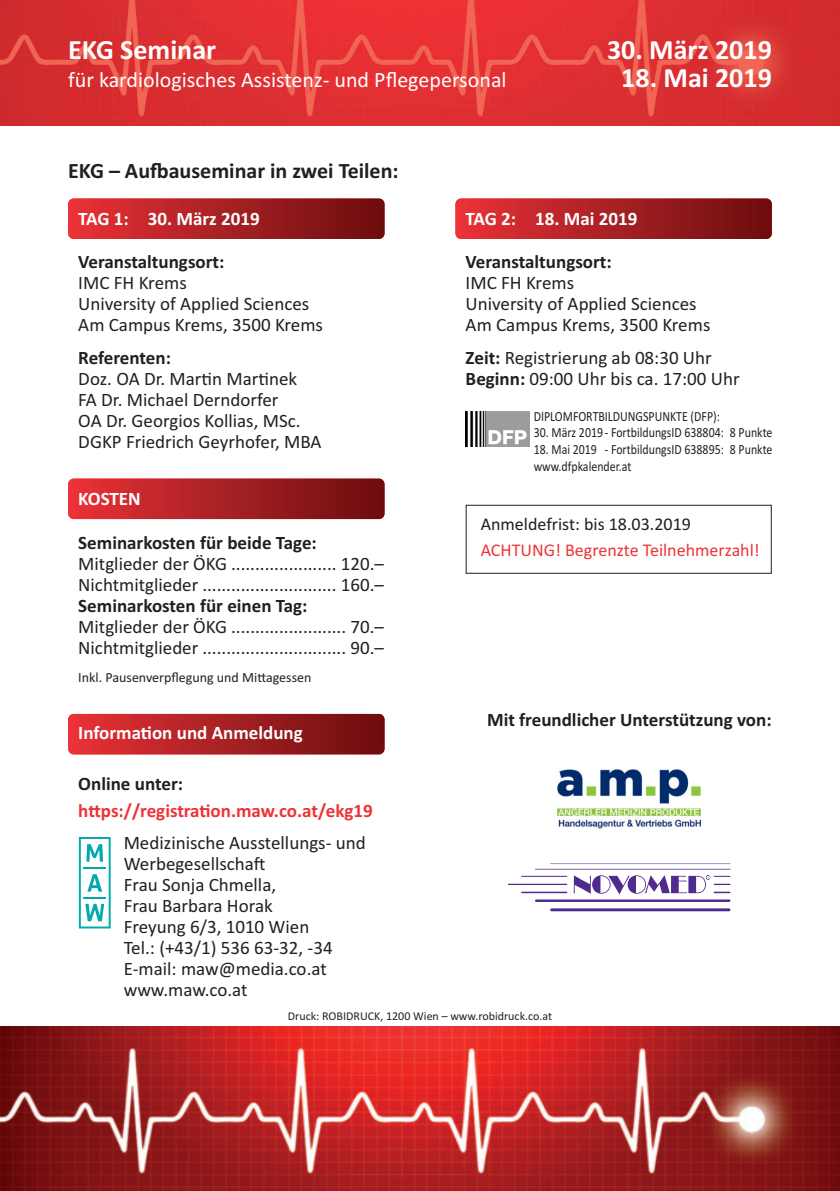
<style>
.page{position:relative;width:840px;height:1191px;background:#fff}
.page>*{position:absolute;margin:0;border:0;box-sizing:border-box;transform-origin:0 0}
.t1{font:700 28px "Calibri";color:#fff}
.t2{font:22px "Calibri";color:#fff}
.t3{font:700 22px "Calibri";color:#231f20}
.t4{font:19px/21px "Calibri";color:#231f20}
.t5{font:700 19px "Calibri";color:#231f20}
.t6{font:700 19px "Calibri";color:#fff}
.t7{font:700 19px "Calibri";color:#ee3337}
.t8{font:18px "Calibri";color:#ee3337}
.t9{font:18px "Calibri";color:#231f20}
.t10{font:14px/16.8px "Calibri";color:#231f20;scale:.85 1}
.t11{font:14px "Calibri";color:#231f20}
.t12{font:12px "Calibri";color:#231f20}
.s1{font-weight:700}
</style>
<div class="page">
<img style="left:0;top:1026px;width:839px;height:165px">
<img style="left:0;top:0;width:839px;height:125px">
<svg style="left:521px;top:891px;width:45px;height:2px"></svg>
<svg style="left:508px;top:883px;width:58px;height:2px"></svg>
<svg style="left:521px;top:876px;width:45px;height:1px"></svg>
<svg style="left:573px;top:875px;width:157px;height:19px"></svg>
<svg style="left:535px;top:863px;width:195px;height:6px"></svg>
<hr style="left:534px;top:899px;width:196px;height:3px;background:#502b8d">
<hr style="left:550px;top:908px;width:180px;height:3px;background:#502b8d">
<div style="left:68px;top:714px;width:316px;height:40px;background:linear-gradient(to right,#e83237,#6a0d0f);border-radius:6px"></div>
<div style="left:68px;top:198px;width:316px;height:41px;background:linear-gradient(to right,#e83237,#6a0d0f);border-radius:6px"></div>
<div style="left:455px;top:198px;width:316px;height:41px;background:linear-gradient(to right,#e83237,#6a0d0f);border-radius:6px"></div>
<div style="left:68px;top:478px;width:316px;height:41px;background:linear-gradient(to right,#e83237,#6a0d0f);border-radius:6px"></div>
<div style="left:465px;top:505px;width:306px;height:69px;border:1px solid #231f20"></div>
<img style="left:465px;top:412px;width:64px;height:34px">
<svg style="left:79px;top:837px;width:32px;height:91px"></svg>
<img style="left:557px;top:769px;width:143px;height:60px">
<h1 class="t1" style="left:68px;top:40px;width:149px">EKG Seminar</h1>
<h1 class="t1" style="left:606px;top:40px;width:166px">30. März 2019</h1>
<p class="t2" style="left:68px;top:72px;width:440px">für kardiologisches Assistenz- und Pflegepersonal</p>
<h1 class="t1" style="left:621px;top:68px;width:152px">18. Mai 2019</h1>
<p class="t3" style="left:68px;top:163px;width:332px">EKG – Aufbauseminar in zwei Teilen:</p>
<p class="t6" style="left:78px;top:212px;width:183px">TAG 1: 30. März 2019</p>
<p class="t5" style="left:78px;top:255px;width:147px">Veranstaltungsort:</p>
<p class="t4" style="left:78px;top:274px;width:246px">IMC FH Krems<br>University of Applied Sciences<br>Am Campus Krems, 3500 Krems</p>
<p class="t5" style="left:78px;top:351px;width:94px">Referenten:</p>
<p class="t4" style="left:78px;top:369px;width:244px">Doz. OA Dr. Martin Martinek<br>FA Dr. Michael Derndorfer<br>OA Dr. Georgios Kollias, MSc.<br>DGKP Friedrich Geyrhofer, MBA</p>
<p class="t6" style="left:78px;top:492px;width:64px">KOSTEN</p>
<p class="t5" style="left:78px;top:536px;width:240px">Seminarkosten für beide Tage:</p>
<p class="t4" style="left:78px;top:554px;width:307px">Mitglieder der ÖKG ...................... 120.–<br>Nichtmitglieder ............................ 160.–</p>
<p class="t5" style="left:78px;top:599px;width:230px">Seminarkosten für einen Tag:</p>
<p class="t4" style="left:78px;top:617px;width:307px">Mitglieder der ÖKG ........................ 70.–<br>Nichtmitglieder .............................. 90.–</p>
<p class="t11" style="left:78px;top:672px;width:234px">Inkl. Pausenverpflegung und Mittagessen</p>
<p class="t6" style="left:78px;top:726px;width:226px">Information und Anmeldung</p>
<p class="t5" style="left:78px;top:777px;width:106px">Online unter:</p>
<p class="t7" style="left:78px;top:803px;width:296px">https://registration.maw.co.at/ekg19</p>
<p class="t4" style="left:124px;top:833px;width:243px">Medizinische Ausstellungs- und<br>Werbegesellschaft<br>Frau Sonja Chmella,<br>Frau Barbara Horak<br>Freyung 6/3, 1010 Wien<br>Tel.: (+43/1) 536 63-32, -34<br>E-mail: maw@media.co.at www.maw.co.at</p>
<p class="t6" style="left:465px;top:212px;width:173px">TAG 2: 18. Mai 2019</p>
<p class="t5" style="left:465px;top:255px;width:147px">Veranstaltungsort:</p>
<p class="t4" style="left:465px;top:274px;width:246px">IMC FH Krems<br>University of Applied Sciences<br>Am Campus Krems, 3500 Krems</p>
<p class="t4" style="left:465px;top:348px;width:275px"><span class="s1">Zeit:</span> Registrierung ab 08:30 Uhr<br><span class="s1">Beginn:</span> 09:00 Uhr bis ca. 17:00 Uhr</p>
<p class="t10" style="left:533px;top:409px;width:220px">DIPLOMFORTBILDUNGSPUNKTE (DFP):</p>
<p class="t10" style="left:533px;top:425px;width:282px">30. März 2019 - FortbildungsID 638804: 8 Punkte</p>
<p class="t10" style="left:533px;top:442px;width:282px">18. Mai 2019 - FortbildungsID 638895: 8 Punkte www.dfpkalender.at</p>
<p class="t9" style="left:480px;top:518px;width:212px">Anmeldefrist: bis 18.03.2019</p>
<p class="t8" style="left:480px;top:544px;width:280px">ACHTUNG! Begrenzte Teilnehmerzahl!</p>
<p class="t5" style="left:487px;top:713px;width:286px">Mit freundlicher Unterstützung von:</p>
<p class="t12" style="left:287px;top:1012px;width:266px">Druck: ROBIDRUCK, 1200 Wien – www.robidruck.co.at</p>
</div>
